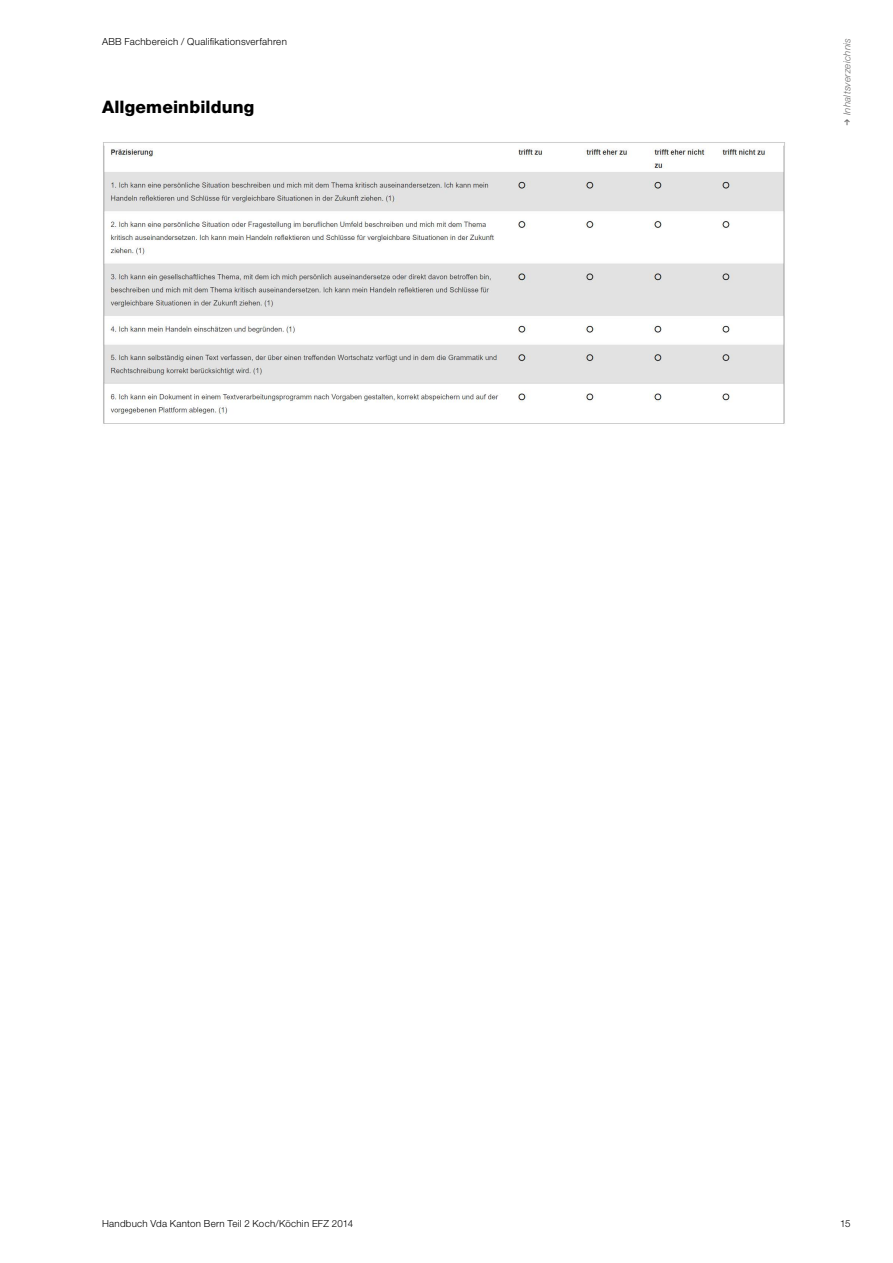
<style>
.page{position:relative;width:893px;height:1263px;background:#fff}
.page>*{position:absolute;margin:0;border:0;box-sizing:border-box;transform-origin:0 0}
.t1{font:800 17.25px "Helvetica Neue LT Std";letter-spacing:.01em;color:#000}
.t2{font:300 9.75px "Helvetica Neue LT Std";letter-spacing:.025em;color:#000}
.t3{font:italic 300 9.75px "Helvetica Neue LT Std";letter-spacing:.015em;color:#706f6f}
</style>
<div class="page">
<img style="left:103px;top:142px;width:682px;height:282px">
<p class="t2" style="left:102px;top:36px;width:186px">ABB Fachbereich / Qualifikationsverfahren</p>
<h1 class="t1" style="left:102px;top:96px;width:154px">Allgemeinbildung</h1>
<p class="t2" style="left:102px;top:1218px;width:253px">Handbuch Vda Kanton Bern Teil 2 Koch/Köchin EFZ 2014</p>
<p class="t3" style="left:841px;top:115px;width:79px;rotate:-90deg">Inhaltsverzeichnis</p>
<p class="t2" style="left:840px;top:1218px;width:12px">15</p>
</div>
